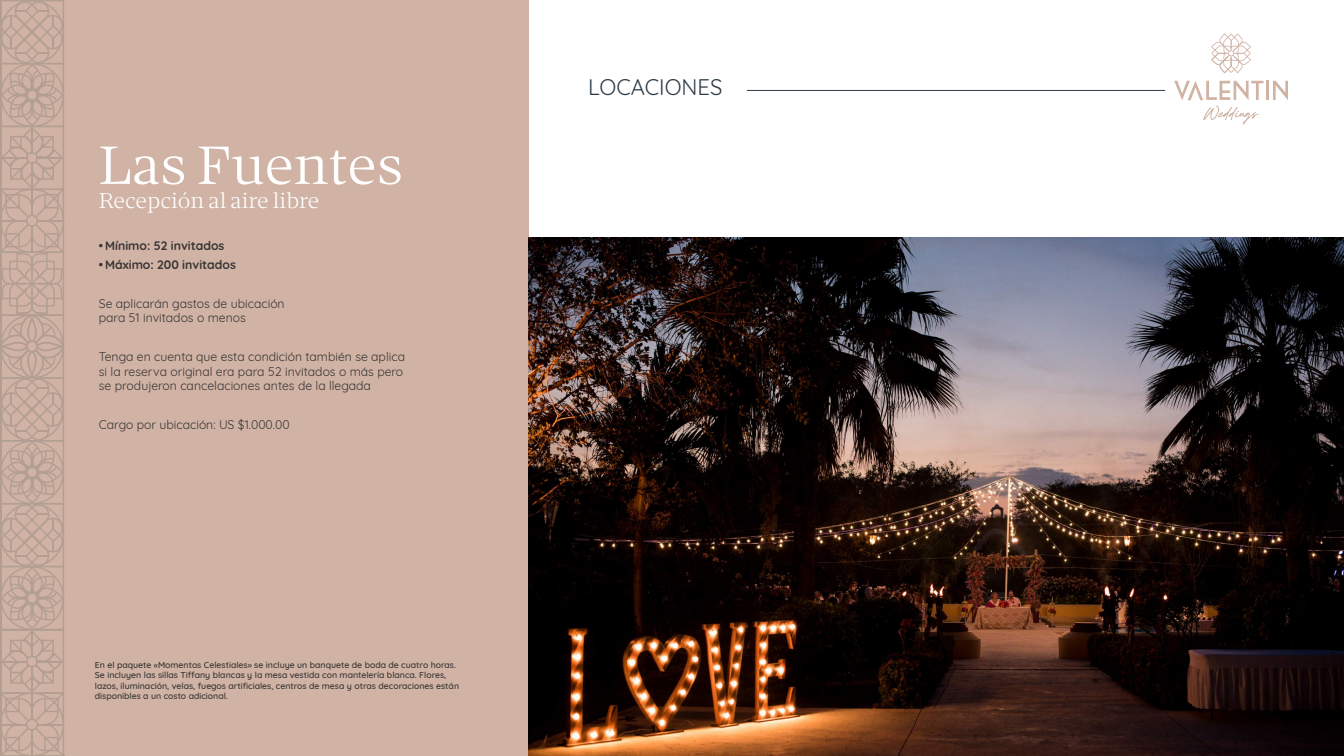
<style>
.page{position:relative;width:1344px;height:756px;background:#fff}
.page>*{position:absolute;margin:0;border:0;box-sizing:border-box;transform-origin:0 0}
.t1{font:52.5px "Corsario VF";color:#fff}
.t2{font:22.01px "Quicksand";color:#2c3b46}
.t3{font:21px "Corsario VF";color:#fff}
.t4{font:12.25px/14.7px "Quicksand";color:#393535}
.t5{font:700 12.25px "Quicksand";color:#393535}
.t6{font:500 8.75px/10.5px "Quicksand";color:#393535}
</style>
<div class="page">
<hr style="left:747px;top:90px;width:418px;height:1px;background:#2c3b46">
<hr style="left:1266px;top:81px;width:3px;height:19px;background:#d0b3a4">
<svg style="left:1273px;top:81px;width:15px;height:19px"></svg>
<svg style="left:1174px;top:81px;width:89px;height:19px"></svg>
<svg style="left:1203px;top:106px;width:56px;height:18px"></svg>
<svg style="left:1211px;top:33px;width:40px;height:40px"></svg>
<div style="left:0;top:0;width:528px;height:756px;background:#d0b3a4"></div>
<svg style="left:0;top:0;width:64px;height:756px"></svg>
<img style="left:528px;top:238px;width:816px;height:518px">
<h1 class="t1" style="left:99px;top:132px;width:306px">Las Fuentes</h1>
<h3 class="t3" style="left:99px;top:188px;width:222px">Recepción al aire libre</h3>
<h3 class="t5" style="left:99px;top:235px;width:127px">• Mínimo: 52 invitados</h3>
<h3 class="t5" style="left:99px;top:255px;width:139px">• Máximo: 200 invitados</h3>
<h3 class="t4" style="left:99px;top:295px;width:187px">Se aplicarán gastos de ubicación para 51 invitados o menos</h3>
<h3 class="t4" style="left:99px;top:348px;width:308px">Tenga en cuenta que esta condición también se aplica si la reserva original era para 52 invitados o más pero se produjeron cancelaciones antes de la llegada</h3>
<h3 class="t4" style="left:99px;top:416px;width:192px">Cargo por ubicación: US $1.000.00</h3>
<p class="t6" style="left:95px;top:659px;width:366px">En el paquete «Momentos Celestiales» se incluye un banquete de boda de cuatro horas.<br>Se incluyen las sillas Tiffany blancas y la mesa vestida con mantelería blanca. Flores, lazos, iluminación, velas, fuegos artificiales, centros de mesa y otras decoraciones están disponibles a un costo adicional.</p>
<h2 class="t2" style="left:588px;top:70px;width:136px">LOCACIONES</h2>
</div>
